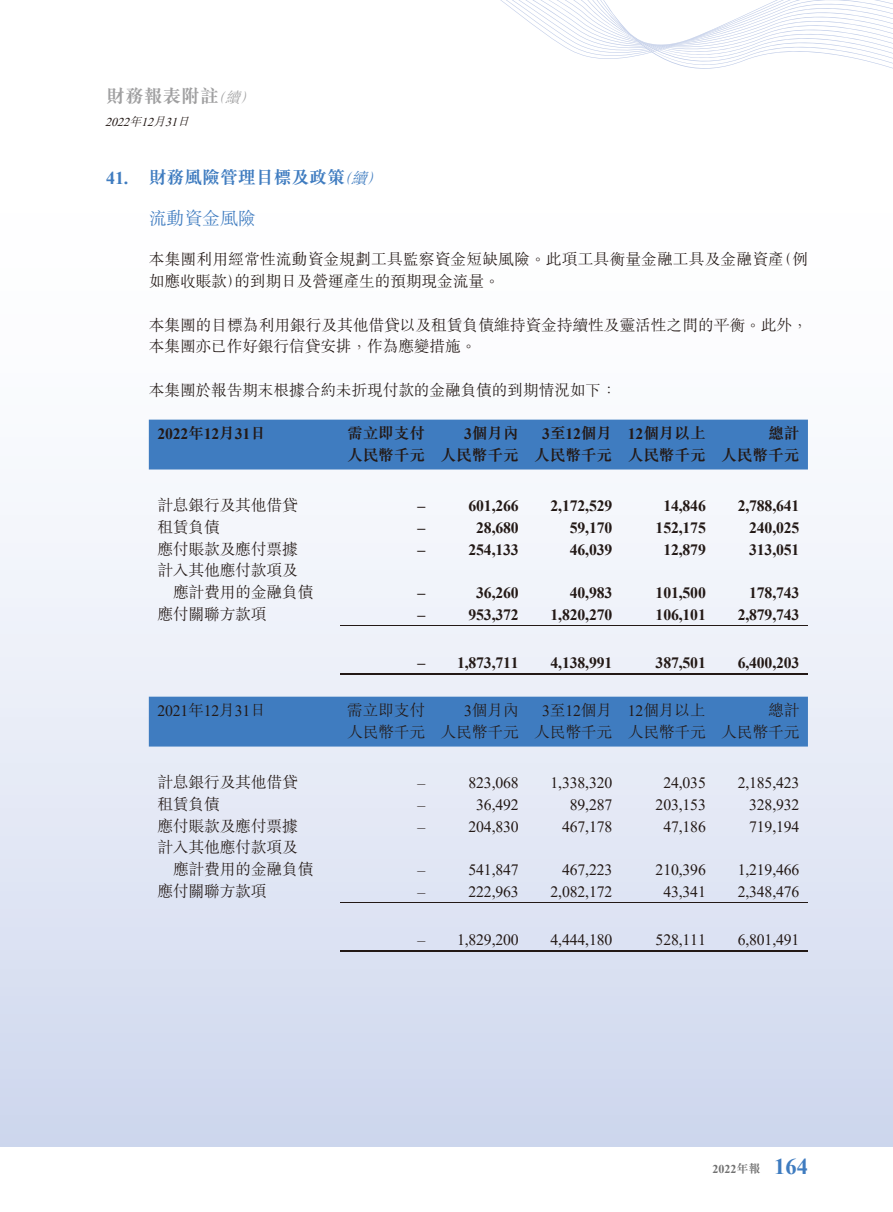
<style>
.page{position:relative;width:893px;height:1212px;background:#fff}
.page>*{position:absolute;margin:0;border:0;box-sizing:border-box;transform-origin:0 0}
.t1{font:18.75px "M Sung HK Bold E Ten B5 H";color:#9f9fa0}
.t2{font:18px "M Sung HK Bold E Ten B5 H";letter-spacing:-.01em;color:#3f7cc0}
.t3{font:18px "M Sung HK Light E Ten B5 H";letter-spacing:-.01em;color:#3f7cc0}
.t4{font:15.75px/21.8px "M Sung HK Light E Ten B5 H";letter-spacing:-.01em;color:#231916}
.t5{font:15.75px "Times New Roman";letter-spacing:-.01em;color:#231916}
.t6{font:700 15.75px "Times New Roman";letter-spacing:-.01em;color:#231916}
.t7{font:15.75px/21.8px "M Sung HK Light E Ten B5 H";letter-spacing:.01em;color:#231916}
.t8{font:15.75px/21.8px "M Sung HK Bold E Ten B5 H";letter-spacing:-.01em;color:#231916;text-align:right}
.t9{font:italic 12px "Times New Roman";color:#231916}
.t10{font:700 12px "Times New Roman";color:#717171}
.s1{font-family:"M Sung HK Light E Ten B5 H";font-style:italic;font-size:15px}
.s2{font-family:"M Sung HK Light E Ten B5 H"}
.s3{font-family:"Times New Roman";font-weight:700}
.s4{font-family:"M Sung HK Light E Ten B5 H";font-style:italic;font-size:15.75px}
.s5{font-family:"M Sung HK Bold E Ten B5 H";font-weight:400}
.s6{font-family:"Times New Roman"}
.s7{font-size:22.5px;color:#3f7cc0}
</style>
<div class="page">
<div style="left:0;top:0;width:893px;height:1147px;background:linear-gradient(to bottom,#fff,#d3dbef)"></div>
<svg style="left:301px;top:0;width:592px;height:98px"></svg>
<div style="left:149px;top:420px;width:659px;height:49px;background:#3f7cc0"></div>
<hr style="left:340px;top:625px;width:468px;height:1px;background:#231916">
<hr style="left:340px;top:673px;width:468px;height:2px;background:#231916">
<div style="left:149px;top:697px;width:659px;height:49px;background:#3f7cc0"></div>
<hr style="left:340px;top:902px;width:468px;height:1px;background:#231916">
<hr style="left:340px;top:950px;width:468px;height:2px;background:#231916">
<p class="t1" style="left:106px;top:89px;width:154px">財務報表附註<span class="s1">（續）</span></p>
<p class="t9" style="left:105px;top:115px;width:89px">2022<span class="s2">年</span>12<span class="s2">月</span>31<span class="s2">日</span></p>
<p class="t2" style="left:106px;top:170px;width:282px"><span class="s3">41.</span> 財務風險管理目標及政策<span class="s4">（續）</span></p>
<p class="t3" style="left:149px;top:211px;width:109px">流動資金風險</p>
<p class="t7" style="left:149px;top:251px;width:661px">本集團利用經常性流動資金規劃工具監察資金短缺風險。此項工具衡量金融工具及金融資產（例如應收賬款）的到期日及營運產生的預期現金流量。</p>
<p class="t4" style="left:149px;top:316px;width:661px">本集團的目標為利用銀行及其他借貸以及租賃負債維持資金持續性及靈活性之間的平衡。此外，本集團亦已作好銀行信貸安排，作為應變措施。</p>
<p class="t4" style="left:149px;top:381px;width:469px">本集團於報告期末根據合約未折現付款的金融負債的到期情況如下：</p>
<p class="t6" style="left:157px;top:425px;width:110px">2022<span class="s5">年</span>12<span class="s5">月</span>31<span class="s5">日</span></p>
<p class="t8" style="left:347px;top:425px;width:80px">需立即支付</p>
<p class="t8" style="left:464px;top:425px;width:56px"><span class="s3">3</span>個月內</p>
<p class="t8" style="left:542px;top:425px;width:165px"><span class="s3">3</span>至<span class="s3">12</span>個月 <span class="s3">12</span>個月以上</p>
<p class="t8" style="left:347px;top:425px;width:454px">總計<br>人民幣千元 人民幣千元 人民幣千元 人民幣千元 人民幣千元</p>
<p class="t4" style="left:157px;top:496px;width:142px">計息銀行及其他借貸</p>
<p class="t6" style="left:417px;top:497px;width:9px">–</p>
<p class="t6" style="left:468px;top:497px;width:52px">601,266</p>
<p class="t6" style="left:551px;top:497px;width:63px">2,172,529</p>
<p class="t6" style="left:663px;top:497px;width:44px">14,846</p>
<p class="t6" style="left:738px;top:497px;width:63px">2,788,641</p>
<p class="t4" style="left:157px;top:518px;width:64px">租賃負債</p>
<p class="t6" style="left:417px;top:519px;width:9px">–</p>
<p class="t6" style="left:476px;top:519px;width:44px">28,680</p>
<p class="t6" style="left:570px;top:519px;width:44px">59,170</p>
<p class="t6" style="left:656px;top:519px;width:52px">152,175</p>
<p class="t6" style="left:749px;top:519px;width:52px">240,025</p>
<p class="t4" style="left:157px;top:540px;width:142px">應付賬款及應付票據</p>
<p class="t6" style="left:417px;top:540px;width:9px">–</p>
<p class="t6" style="left:468px;top:540px;width:52px">254,133</p>
<p class="t6" style="left:570px;top:540px;width:44px">46,039</p>
<p class="t6" style="left:663px;top:540px;width:44px">12,879</p>
<p class="t6" style="left:749px;top:540px;width:52px">313,051</p>
<p class="t4" style="left:173px;top:562px;width:142px;text-indent:-16px">計入其他應付款項及應計費用的金融負債</p>
<p class="t6" style="left:417px;top:584px;width:9px">–</p>
<p class="t6" style="left:476px;top:584px;width:44px">36,260</p>
<p class="t6" style="left:570px;top:584px;width:44px">40,983</p>
<p class="t6" style="left:656px;top:584px;width:52px">101,500</p>
<p class="t6" style="left:749px;top:584px;width:52px">178,743</p>
<p class="t4" style="left:157px;top:605px;width:111px">應付關聯方款項</p>
<p class="t6" style="left:417px;top:606px;width:9px">–</p>
<p class="t6" style="left:468px;top:606px;width:52px">953,372</p>
<p class="t6" style="left:551px;top:606px;width:63px">1,820,270</p>
<p class="t6" style="left:656px;top:606px;width:52px">106,101</p>
<p class="t6" style="left:738px;top:606px;width:63px">2,879,743</p>
<p class="t6" style="left:417px;top:654px;width:103px">– 1,873,711</p>
<p class="t6" style="left:551px;top:654px;width:63px">4,138,991</p>
<p class="t6" style="left:656px;top:654px;width:52px">387,501</p>
<p class="t6" style="left:738px;top:654px;width:63px">6,400,203</p>
<p class="t5" style="left:157px;top:702px;width:110px">2021<span class="s2">年</span>12<span class="s2">月</span>31<span class="s2">日</span></p>
<p class="t4" style="left:347px;top:702px;width:80px">需立即支付</p>
<p class="t4" style="left:464px;top:702px;width:56px"><span class="s6">3</span>個月內</p>
<p class="t4" style="left:542px;top:702px;width:165px"><span class="s6">3</span>至<span class="s6">12</span>個月 <span class="s6">12</span>個月以上</p>
<p class="t4" style="left:347px;top:702px;width:454px;text-align:right">總計<br>人民幣千元 人民幣千元 人民幣千元 人民幣千元 人民幣千元</p>
<p class="t4" style="left:157px;top:773px;width:142px">計息銀行及其他借貸</p>
<p class="t5" style="left:417px;top:774px;width:9px">–</p>
<p class="t5" style="left:468px;top:774px;width:52px">823,068</p>
<p class="t5" style="left:551px;top:774px;width:63px">1,338,320</p>
<p class="t5" style="left:663px;top:774px;width:44px">24,035</p>
<p class="t5" style="left:738px;top:774px;width:63px">2,185,423</p>
<p class="t4" style="left:157px;top:795px;width:64px">租賃負債</p>
<p class="t5" style="left:417px;top:796px;width:9px">–</p>
<p class="t5" style="left:476px;top:796px;width:44px">36,492</p>
<p class="t5" style="left:570px;top:796px;width:44px">89,287</p>
<p class="t5" style="left:656px;top:796px;width:52px">203,153</p>
<p class="t5" style="left:749px;top:796px;width:52px">328,932</p>
<p class="t4" style="left:157px;top:817px;width:142px">應付賬款及應付票據</p>
<p class="t5" style="left:468px;top:817px;width:52px">204,830</p>
<p class="t5" style="left:562px;top:817px;width:52px">467,178</p>
<p class="t5" style="left:663px;top:817px;width:44px">47,186</p>
<p class="t5" style="left:749px;top:817px;width:52px">719,194</p>
<p class="t4" style="left:173px;top:839px;width:142px;text-indent:-16px">計入其他應付款項及應計費用的金融負債</p>
<p class="t5" style="left:417px;top:861px;width:9px">–</p>
<p class="t5" style="left:468px;top:861px;width:52px">541,847</p>
<p class="t5" style="left:562px;top:861px;width:52px">467,223</p>
<p class="t5" style="left:656px;top:861px;width:52px">210,396</p>
<p class="t5" style="left:738px;top:861px;width:63px">1,219,466</p>
<p class="t4" style="left:157px;top:882px;width:111px">應付關聯方款項</p>
<p class="t5" style="left:417px;top:883px;width:9px">–</p>
<p class="t5" style="left:468px;top:883px;width:52px">222,963</p>
<p class="t5" style="left:551px;top:883px;width:63px">2,082,172</p>
<p class="t5" style="left:663px;top:883px;width:44px">43,341</p>
<p class="t5" style="left:738px;top:883px;width:63px">2,348,476</p>
<p class="t5" style="left:417px;top:931px;width:103px">– 1,829,200</p>
<p class="t5" style="left:551px;top:931px;width:63px">4,444,180</p>
<p class="t5" style="left:656px;top:931px;width:52px">528,111</p>
<p class="t5" style="left:738px;top:931px;width:63px">6,801,491</p>
<p class="t10" style="left:712px;top:1162px;width:97px">2022<span class="s5">年報</span> <span class="s7">164</span></p>
</div>
